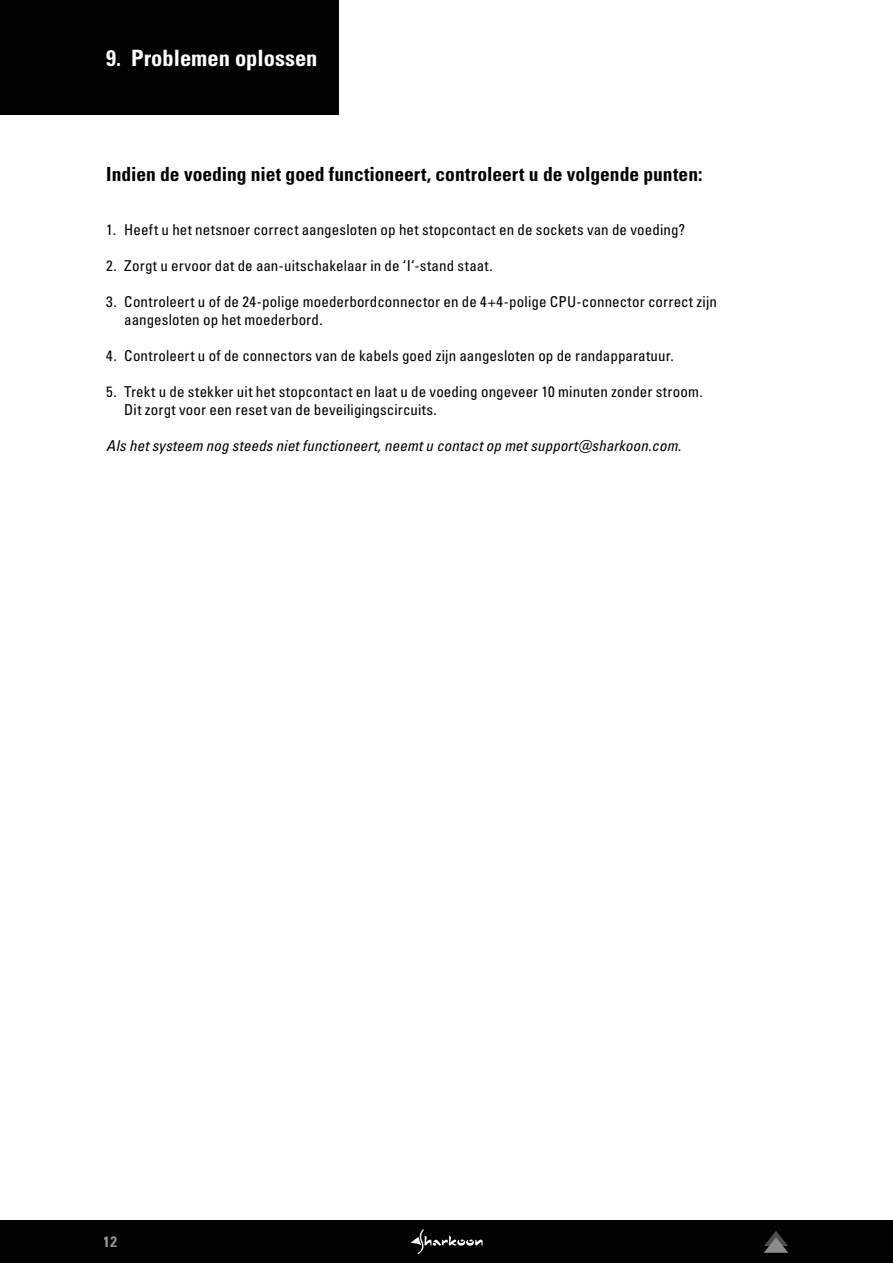
<style>
.page{position:relative;width:893px;height:1263px;background:#fff}
.page>*{position:absolute;margin:0;border:0;box-sizing:border-box;transform-origin:0 0}
.t1{font:22.5px "Univers LTCYR 67 Bold Cond";color:#fff}
.t2{font:19.5px "Univers LTCYR 67 Bold Cond";color:#000}
.t3{font:condensed 15px/18px "Univers LTCYR 57";letter-spacing:.005em;color:#000}
.t4{font:15px "Univers LTCYR 57 Condensed Obl";letter-spacing:.01em;color:#000}
.t5{font:15px "Univers LTCYR 67 Bold Cond";color:#d9d9d9}
</style>
<div class="page">
<div style="left:0;top:1220px;width:893px;height:43px;background:#020203"></div>
<svg style="left:410px;top:1229px;width:73px;height:25px"></svg>
<svg style="left:764px;top:1231px;width:24px;height:22px"></svg>
<div style="left:0;top:0;width:339px;height:115px;background:#020203"></div>
<h1 class="t1" style="left:106px;top:44px;width:213px">9. Problemen oplossen</h1>
<h2 class="t2" style="left:106px;top:162px;width:598px">Indien de voeding niet goed functioneert, controleert u de volgende punten:</h2>
<p class="t3" style="left:106px;top:220px;width:580px">1. Heeft u het netsnoer correct aangesloten op het stopcontact en de sockets van de voeding?</p>
<p class="t3" style="left:106px;top:256px;width:388px">2. Zorgt u ervoor dat de aan-uitschakelaar in de ‘I‘-stand staat.</p>
<p class="t3" style="left:124px;top:292px;width:594px;text-indent:-18px">3. Controleert u of de 24-polige moederbordconnector en de 4+4-polige CPU-connector correct zijn aangesloten op het moederbord.</p>
<p class="t3" style="left:106px;top:346px;width:569px">4. Controleert u of de connectors van de kabels goed zijn aangesloten op de randapparatuur.</p>
<p class="t3" style="left:124px;top:382px;width:580px;text-indent:-18px">5. Trekt u de stekker uit het stopcontact en laat u de voeding ongeveer 10 minuten zonder stroom.<br>Dit zorgt voor een reset van de beveiligingscircuits.</p>
<p class="t4" style="left:106px;top:436px;width:576px">Als het systeem nog steeds niet functioneert, neemt u contact op met support@sharkoon.com.</p>
<p class="t5" style="left:104px;top:1232px;width:15px">12</p>
</div>
